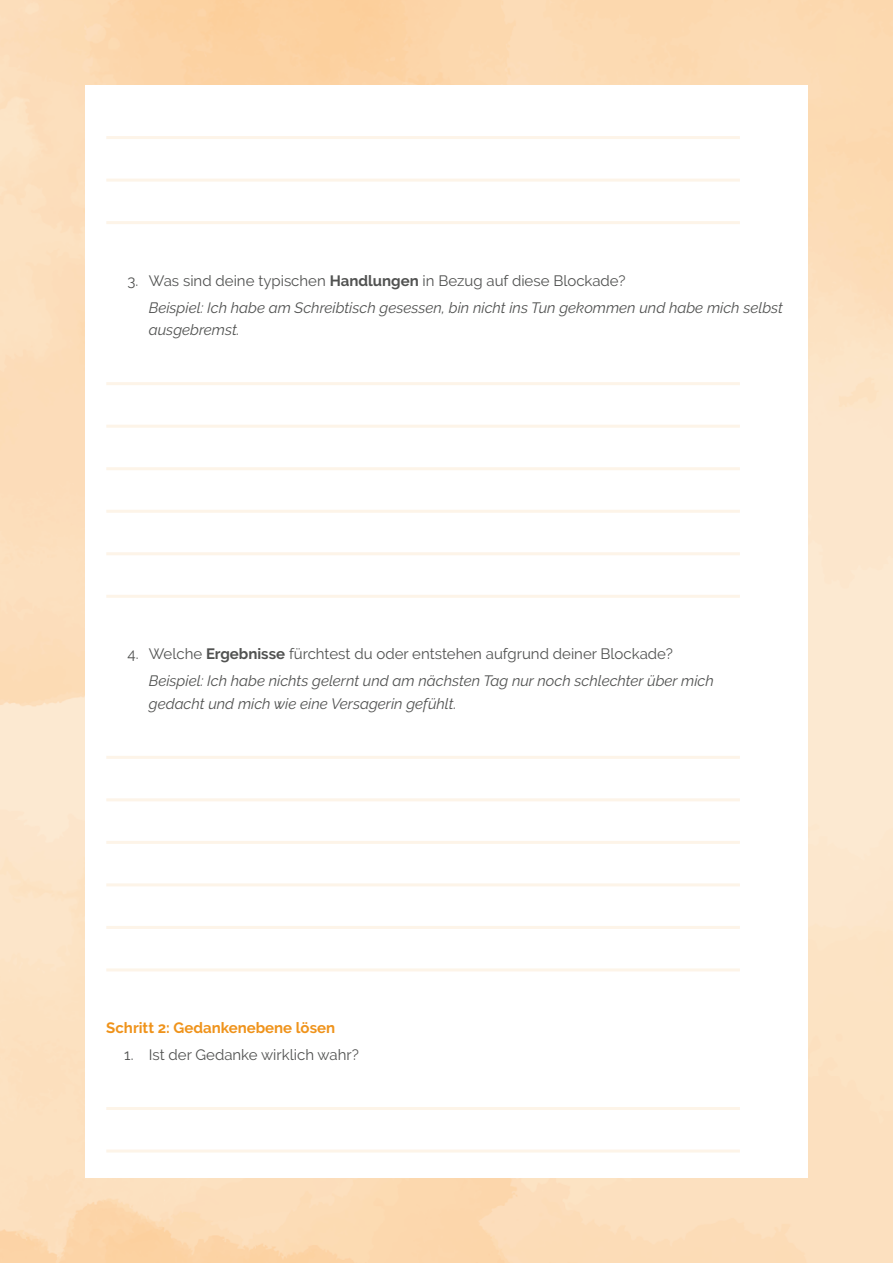
<style>
.page{position:relative;width:893px;height:1263px;background:#fff}
.page>*{position:absolute;margin:0;border:0;box-sizing:border-box;transform-origin:0 0}
.t1{font:italic 15px/27px "Raleway";color:#515251}
.t2{font:15px "Raleway";color:#515251}
.t3{font:700 15px "Raleway";color:#ef931b}
.s1{font-style:normal}
.s2{font-weight:700;font-style:normal}
</style>
<div class="page">
<hr style="left:106px;top:136px;width:634px;height:3px;background:#fdf4e8">
<hr style="left:106px;top:179px;width:634px;height:3px;background:#fdf4e8">
<hr style="left:106px;top:221px;width:634px;height:3px;background:#fdf4e8">
<hr style="left:106px;top:382px;width:634px;height:3px;background:#fdf4e8">
<hr style="left:106px;top:425px;width:634px;height:3px;background:#fdf4e8">
<hr style="left:106px;top:467px;width:634px;height:3px;background:#fdf4e8">
<hr style="left:106px;top:510px;width:634px;height:3px;background:#fdf4e8">
<hr style="left:106px;top:552px;width:634px;height:3px;background:#fdf4e8">
<hr style="left:106px;top:595px;width:634px;height:3px;background:#fdf4e8">
<hr style="left:106px;top:756px;width:634px;height:3px;background:#fdf4e8">
<hr style="left:106px;top:798px;width:634px;height:3px;background:#fdf4e8">
<hr style="left:106px;top:841px;width:634px;height:3px;background:#fdf4e8">
<hr style="left:106px;top:883px;width:634px;height:3px;background:#fdf4e8">
<hr style="left:106px;top:926px;width:634px;height:3px;background:#fdf4e8">
<hr style="left:106px;top:968px;width:634px;height:3px;background:#fdf4e8">
<hr style="left:106px;top:1107px;width:634px;height:3px;background:#fdf4e8">
<hr style="left:106px;top:1149px;width:634px;height:3px;background:#fdf4e8">
<p class="t1" style="left:149px;top:267px;width:636px;text-indent:-21px"><span class="s1">3. Was sind deine typischen</span> <span class="s2">Handlungen</span> <span class="s1">in Bezug auf diese Blockade?<br></span>Beispiel: Ich habe am Schreibtisch gesessen, bin nicht ins Tun gekommen und habe mich selbst</p>
<p class="t1" style="left:149px;top:316px;width:92px">ausgebremst.</p>
<p class="t1" style="left:149px;top:640px;width:567px;text-indent:-21px"><span class="s1">4. Welche</span> <span class="s2">Ergebnisse</span> <span class="s1">fürchtest du oder entstehen aufgrund deiner Blockade?<br></span>Beispiel: Ich habe nichts gelernt und am nächsten Tag nur noch schlechter über mich</p>
<p class="t1" style="left:149px;top:690px;width:309px">gedacht und mich wie eine Versagerin gefühlt.</p>
<p class="t3" style="left:106px;top:1019px;width:230px">Schritt 2: Gedankenebene lösen</p>
<p class="t2" style="left:124px;top:1046px;width:236px">1. Ist der Gedanke wirklich wahr?</p>
</div>
